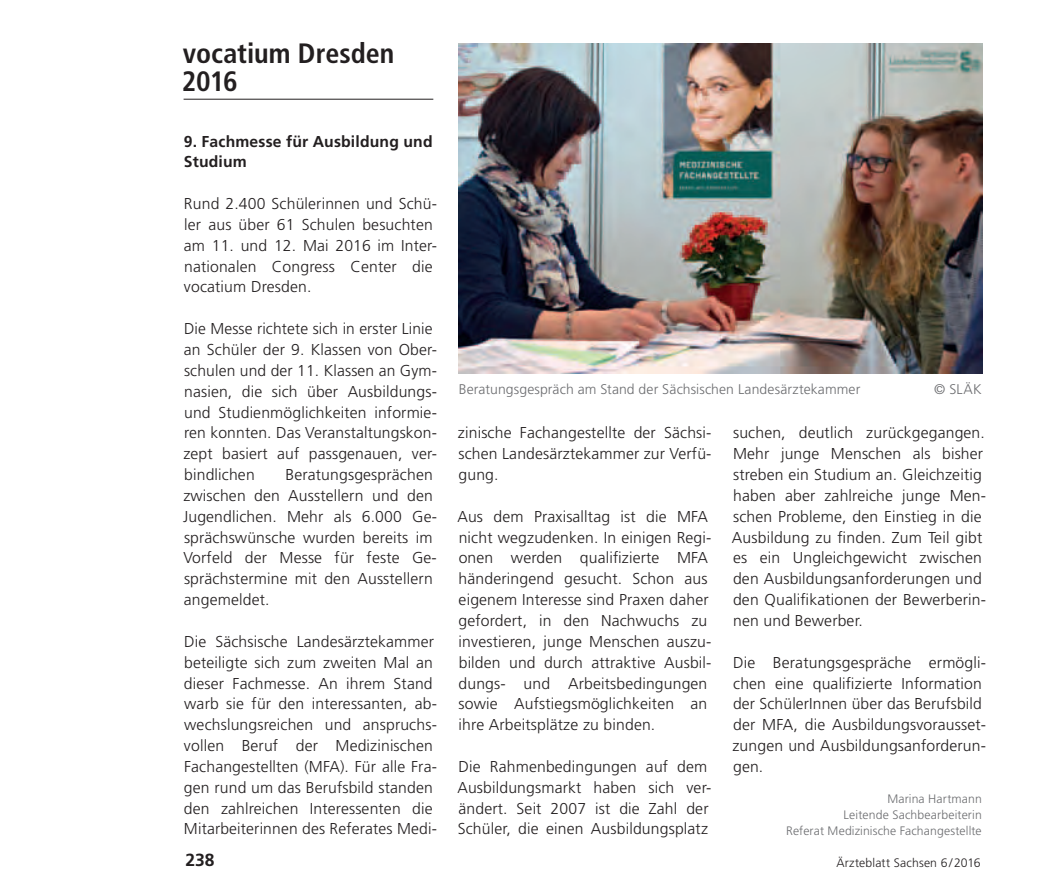
<style>
.page{position:relative;width:1042px;height:895px;background:#fff}
.page>*{position:absolute;margin:0;border:0;box-sizing:border-box;transform-origin:0 0}
.Überschrift{font:700 condensed 28px/28px "Frutiger";letter-spacing:-.005em;color:#231f20}
.t1{font:700 17.5px "Frutiger";color:#231f20}
.Text_allgemein{font:300 15.75px/20.8px "Frutiger";letter-spacing:.01em;color:#231f20}
.Text_allgemein-2{font:700 15.75px/20.8px "Frutiger";letter-spacing:.01em;color:#231f20}
.Bildunterschrift{font:300 14px "Frutiger";letter-spacing:.005em;color:#6c6d70}
.Autoren{font:300 12.25px "Frutiger";letter-spacing:.01em;color:#6c6d70}
.t2{font:300 12.25px "Frutiger";letter-spacing:.01em;color:#231f20}
</style>
<div class="page">
<hr style="left:184px;top:99px;width:249px;height:1px;background:#231f20">
<img style="left:458px;top:43px;width:524px;height:330px">
<p class="Überschrift" style="left:182px;top:40px;width:214px">vocatium Dresden<br>2016</p>
<p class="Text_allgemein-2" style="left:184px;top:130px;width:250px">9. Fachmesse für Ausbildung und<br>Studium</p>
<p class="Text_allgemein" style="left:184px;top:193px;width:254px">Rund 2.400 Schülerinnen und Schü&shy;ler aus über 61 Schulen besuchten am 11. und 12. Mai 2016 im Inter&shy;nationalen Congress Center die vocatium Dresden.</p>
<p class="Text_allgemein" style="left:183px;top:318px;width:255px">Die Messe richtete sich in erster Linie an Schüler der 9. Klassen von Ober&shy;schulen und der 11. Klassen an Gym&shy;nasien, die sich über Ausbildungs&shy;und Studienmöglichkeiten informie&shy;ren konnten. Das Veranstaltungskon&shy;zept basiert auf passgenauen, ver&shy;bindlichen</p>
<p class="Text_allgemein" style="left:183px;top:464px;width:252px;text-align:justify;text-indent:102px">Beratungsgesprächen zwischen den Ausstellern und den Jugendlichen. Mehr als 6.000 Ge-- sprächswünsche wurden bereits im Vorfeld der Messe für feste Ge-- sprächstermine mit den Ausstellern angemeldet.</p>
<p class="Text_allgemein" style="left:184px;top:631px;width:254px">Die Sächsische Landesärztekammer beteiligte sich zum zweiten Mal an dieser Fachmesse. An ihrem Stand warb sie für den interessanten, ab-- wechslungsreichen und anspruchs&shy;vollen Beruf der Medizinischen Fachangestellten (MFA). Für alle Fra&shy;gen rund um das Berufsbild standen den zahlreichen Interessenten die Mitarbeiterinnen des Referates Medi-</p>
<p class="Bildunterschrift" style="left:459px;top:381px;width:403px">Beratungsgespräch am Stand der Sächsischen Landesärztekammer</p>
<p class="Bildunterschrift" style="left:934px;top:381px;width:49px">© SLÄK</p>
<p class="Text_allgemein" style="left:458px;top:422px;width:255px;text-align:justify">zinische Fachangestellte der Sächsi&shy;schen Landesärztekammer zur Verfü&shy;gung.</p>
<p class="Text_allgemein" style="left:457px;top:506px;width:256px">Aus dem Praxisalltag ist die MFA nicht wegzudenken. In einigen Regi&shy;onen werden qualifizierte MFA händeringend gesucht. Schon aus eigenem Interesse sind Praxen daher gefordert, in den Nachwuchs zu investieren, junge Menschen auszu&shy;bilden und durch attraktive Ausbil&shy;dungs- und Arbeitsbedingungen sowie Aufstiegsmöglichkeiten an ihre Arbeitsplätze zu binden.</p>
<p class="Text_allgemein" style="left:457px;top:756px;width:254px">Die Rahmenbedingungen auf dem Ausbildungsmarkt haben sich ver&shy;ändert. Seit 2007 ist die Zahl der Schüler, die einen Ausbildungsplatz</p>
<p class="Text_allgemein" style="left:732px;top:422px;width:256px">suchen, deutlich zurückgegangen.<br>Mehr junge Menschen als bisher streben ein Studium an. Gleichzeitig haben aber zahlreiche junge Men&shy;schen Probleme, den Einstieg in die Ausbildung zu finden. Zum Teil gibt es ein Ungleichgewicht zwischen den Ausbildungsanforderungen und den Qualifikationen der Bewerberin&shy;nen und Bewerber.</p>
<p class="Text_allgemein" style="left:732px;top:651px;width:255px">Die Beratungsgespräche ermögli&shy;chen eine qualifizierte Information der SchülerInnen über das Berufsbild der MFA, die Ausbildungsvorausset&shy;zungen und Ausbildungsanforderun&shy;gen.</p>
<p class="Autoren" style="left:887px;top:792px;width:96px">Marina Hartmann</p>
<p class="Autoren" style="left:843px;top:808px;width:140px">Leitende Sachbearbeiterin</p>
<p class="Autoren" style="left:786px;top:823px;width:197px">Referat Medizinische Fachangestellte</p>
<p class="t1" style="left:185px;top:849px;width:31px">238</p>
<p class="t2" style="left:836px;top:855px;width:146px">Ärzteblatt Sachsen 6/2016</p>
</div>
